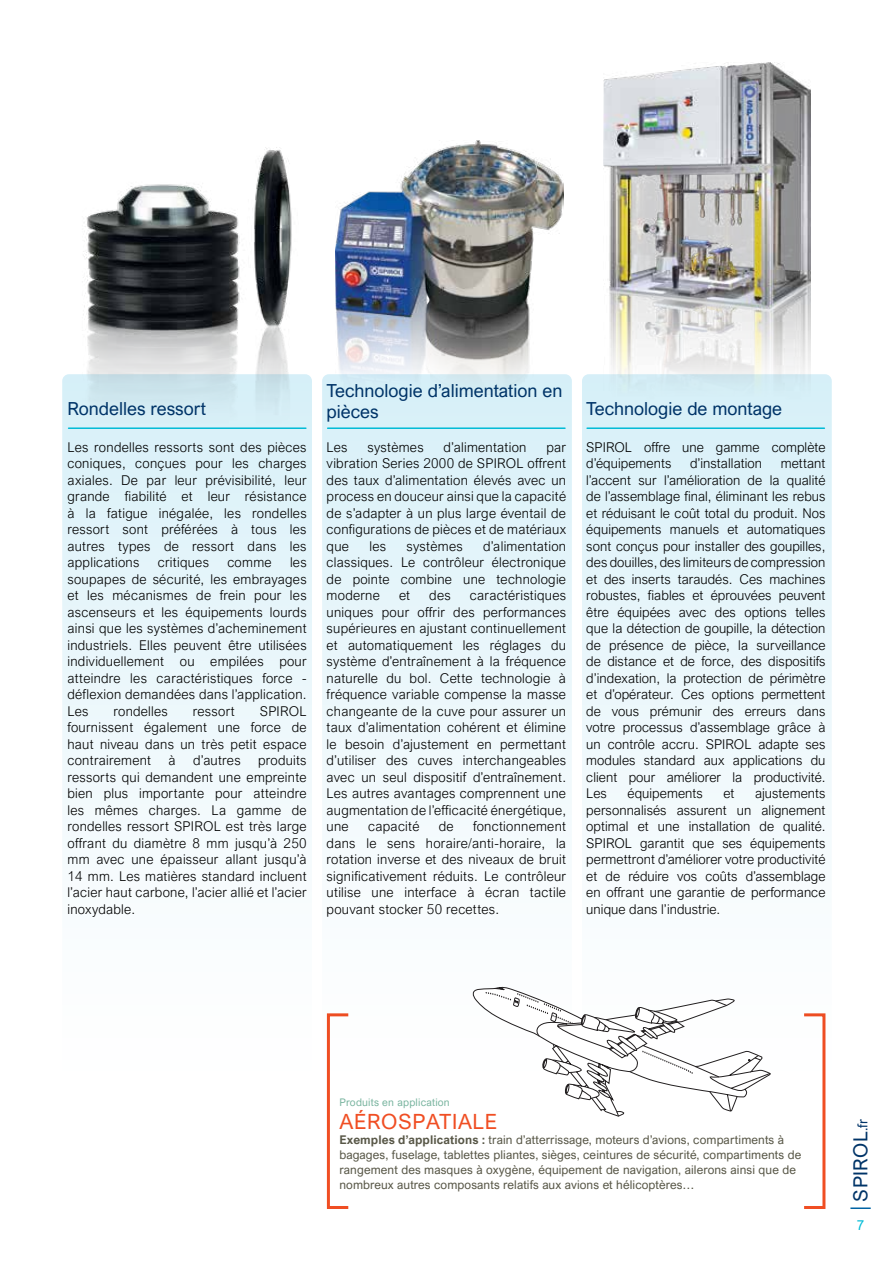
<style>
.page{position:relative;width:893px;height:1263px;background:#fff}
.page>*{position:absolute;margin:0;border:0;box-sizing:border-box;transform-origin:0 0}
.t1{font:21px "Arial Nova";letter-spacing:.03em;color:#f04e23}
.t2{font:19.5px "Arial Nova";letter-spacing:.02em;color:#003468}
.t3{font:18px/21px "Arial Nova";color:#003468}
.t4{font:300 13.5px/16.5px "Arial Nova";letter-spacing:.02em;color:#000;text-align:justify}
.t5{font:13.5px "Arial Nova";color:#00bbd6}
.t6{font:12px/15px "Arial Nova";letter-spacing:.01em;color:#585747}
.t7{font:10.5px "Arial Nova";letter-spacing:.02em;color:#7ab5a0}
.s1{font-weight:700}
.s2{font-size:13.5px}
</style>
<div class="page">
<div style="left:62px;top:374px;width:250px;height:702px;background:#f5fbfd;border-radius:7px"></div>
<div style="left:322px;top:374px;width:250px;height:702px;background:linear-gradient(to bottom,#d8f0f8,#fff);border-radius:7px"></div>
<div style="left:582px;top:374px;width:250px;height:702px;background:linear-gradient(to bottom,#d7f0f8,#fff);border-radius:7px"></div>
<div style="left:327px;top:1013px;width:23px;height:196px;border:3px solid #f04e23"></div>
<div style="left:803px;top:1013px;width:22px;height:196px;border:3px solid #f04e23"></div>
<hr style="left:69px;top:427px;width:237px;height:2px;background:#00bbd6">
<hr style="left:328px;top:427px;width:237px;height:2px;background:#00bbd6">
<hr style="left:587px;top:427px;width:237px;height:2px;background:#00bbd6">
<svg style="left:470px;top:986px;width:301px;height:131px"></svg>
<img style="left:76px;top:147px;width:223px;height:516px">
<img style="left:335px;top:140px;width:229px;height:254px">
<img style="left:604px;top:63px;width:207px;height:336px">
<hr style="left:850px;top:1207px;width:21px;height:2px;background:#0063a4">
<h3 class="t3" style="left:68px;top:398px;width:140px">Rondelles ressort</h3>
<p class="t4" style="left:68px;top:439px;width:241px">Les rondelles ressorts sont des pièces coniques, conçues pour les charges axiales. De par leur prévisibilité, leur grande fiabilité et leur résistance à la fatigue inégalée, les rondelles ressort sont préférées à tous les autres types de ressort dans les applications</p>
<p class="t4" style="left:68px;top:554px;width:241px;text-indent:222px">les soupapes de sécurité, les embrayages et les mécanismes de frein pour les ascenseurs et les équipements lourds ainsi que les systèmes d’acheminement industriels. Elles peuvent être utilisées individuellement ou empilées pour atteindre les caractéristiques force - déflexion demandées dans l’application.<br>Les</p>
<p class="t4" style="left:158px;top:554px;width:53px">critiques</p>
<p class="t4" style="left:227px;top:554px;width:46px">comme</p>
<p class="t4" style="left:68px;top:702px;width:241px;text-indent:192px">SPIROL fournissent également une force de haut niveau dans un très petit espace contrairement</p>
<p class="t4" style="left:113px;top:702px;width:56px">rondelles</p>
<p class="t4" style="left:193px;top:702px;width:43px">ressort</p>
<p class="t4" style="left:68px;top:752px;width:241px;text-indent:191px">produits ressorts qui demandent une empreinte bien plus importante pour atteindre les mêmes charges. La gamme de rondelles ressort SPIROL est très large offrant du diamètre 8 mm jusqu’à 250 mm avec une épaisseur allant jusqu’à 14 mm. Les matières standard incluent l’acier haut carbone, l’acier allié et l’acier inoxydable.</p>
<p class="t4" style="left:169px;top:752px;width:9px">à</p>
<p class="t4" style="left:193px;top:752px;width:49px">d’autres</p>
<h3 class="t3" style="left:327px;top:380px;width:237px">Technologie d’alimentation en pièces</h3>
<p class="t4" style="left:327px;top:439px;width:23px">Les</p>
<p class="t4" style="left:368px;top:439px;width:58px">systèmes</p>
<p class="t4" style="left:444px;top:439px;width:84px">d’alimentation</p>
<p class="t4" style="left:327px;top:439px;width:241px;text-indent:220px">par vibration Series 2000 de SPIROL offrent des taux d’alimentation élevés avec un process en douceur ainsi que la capacité de s’adapter à un plus large éventail de configurations de pièces et de matériaux que</p>
<p class="t4" style="left:327px;top:537px;width:241px;text-indent:157px">d’alimentation classiques. Le contrôleur électronique de pointe combine une technologie moderne</p>
<p class="t4" style="left:369px;top:537px;width:18px">les</p>
<p class="t4" style="left:407px;top:537px;width:58px">systèmes</p>
<p class="t4" style="left:327px;top:587px;width:241px;text-indent:143px">caractéristiques uniques pour offrir des performances supérieures en ajustant continuellement et automatiquement les réglages du système d’entraînement à la fréquence naturelle du bol. Cette technologie à fréquence variable compense la masse changeante de la cuve pour assurer un taux d’alimentation cohérent et élimine le besoin d’ajustement en permettant d’utiliser des cuves interchangeables avec un seul dispositif d’entraînement.<br>Les autres avantages comprennent une augmentation de l’efficacité énergétique, une</p>
<p class="t4" style="left:399px;top:587px;width:13px">et</p>
<p class="t4" style="left:429px;top:587px;width:23px">des</p>
<p class="t4" style="left:327px;top:818px;width:241px;text-indent:146px">fonctionnement dans le sens horaire/anti-horaire, la rotation inverse et des niveaux de bruit significativement réduits. Le contrôleur utilise une interface à écran tactile pouvant stocker 50 recettes.</p>
<p class="t4" style="left:368px;top:818px;width:53px">capacité</p>
<p class="t4" style="left:439px;top:818px;width:16px">de</p>
<h3 class="t3" style="left:586px;top:398px;width:197px">Technologie de montage</h3>
<p class="t4" style="left:586px;top:439px;width:241px">SPIROL offre une gamme complète d’équipements</p>
<p class="t4" style="left:690px;top:455px;width:74px">d’installation</p>
<p class="t4" style="left:586px;top:455px;width:241px;text-indent:194px">mettant l’accent sur l’amélioration de la qualité de l’assemblage final, éliminant les rebus et réduisant le coût total du produit. Nos équipements manuels et automatiques sont conçus pour installer des goupilles, des douilles, des limiteurs de compression et des inserts taraudés. Ces machines robustes, fiables et éprouvées peuvent être équipées avec des options telles que la détection de goupille, la détection de présence de pièce, la surveillance de distance et de force, des dispositifs d’indexation, la protection de périmètre et d’opérateur. Ces options permettent de vous prémunir des erreurs dans votre processus d’assemblage grâce à un contrôle accru. SPIROL adapte ses modules standard aux applications du client pour améliorer la productivité.<br>Les</p>
<p class="t4" style="left:586px;top:785px;width:241px;text-indent:169px">ajustements personnalisés assurent un alignement optimal et une installation de qualité.<br>SPIROL garantit que ses équipements permettront d’améliorer votre productivité et de réduire vos coûts d’assemblage en offrant une garantie de performance unique dans l’industrie.</p>
<p class="t4" style="left:627px;top:785px;width:77px">équipements</p>
<p class="t4" style="left:723px;top:785px;width:12px">et</p>
<p class="t7" style="left:339px;top:1096px;width:112px">Produits en application</p>
<h1 class="t1" style="left:339px;top:1109px;width:160px">AÉROSPATIALE</h1>
<p class="t6" style="left:339px;top:1132px;width:463px"><span class="s1">Exemples d’applications :</span> train d’atterrissage, moteurs d’avions, compartiments à bagages, fuselage, tablettes pliantes, sièges, ceintures de sécurité, compartiments de rangement des masques à oxygène, équipement de navigation, ailerons ainsi que de nombreux autres composants relatifs aux avions et hélicoptères…</p>
<h2 class="t2" style="left:849px;top:1201px;width:84px;rotate:-90deg">SPIROL<span class="s2">.fr</span></h2>
<p class="t5" style="left:857px;top:1217px;width:9px">7</p>
</div>
